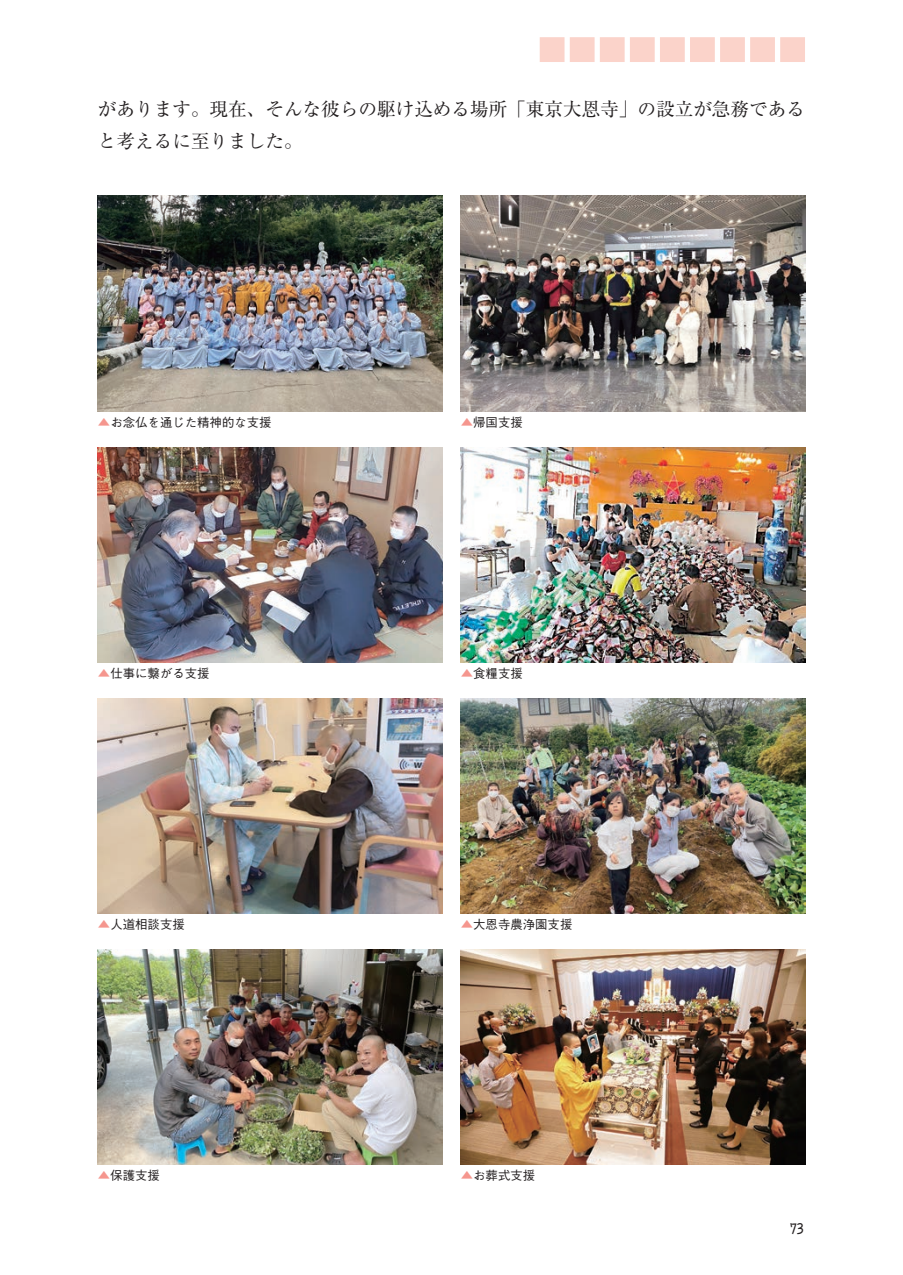
<style>
.page{position:relative;width:903px;height:1275px;background:#fff}
.page>*{position:absolute;margin:0;border:0;box-sizing:border-box;transform-origin:0 0}
.t1{font:18.55px/32.2px "Ryumin Pro";color:#231f20}
.t2{font:500 13.65px "Taka Hand Std";color:#231f20}
.t3{font:500 12.42px "Gothic BBB Pr 6 N";color:#231f20}
.s1{font-family:"Gothic BBB Pro";color:#f5968e}
</style>
<div class="page">
<svg style="left:540px;top:37px;width:265px;height:25px"></svg>
<img style="left:98px;top:949px;width:344px;height:216px">
<img style="left:461px;top:949px;width:344px;height:216px">
<img style="left:98px;top:698px;width:344px;height:215px">
<img style="left:461px;top:698px;width:344px;height:215px">
<img style="left:98px;top:447px;width:344px;height:215px">
<img style="left:461px;top:447px;width:344px;height:215px">
<img style="left:98px;top:196px;width:344px;height:215px">
<img style="left:461px;top:196px;width:344px;height:215px">
<h1 class="t1" style="left:98px;top:91px;width:708px">があります。現在、そんな彼らの駆け込める場所「東京大恩寺」の設立が急務であると考えるに至りました。</h1>
<p class="t3" style="left:98px;top:412px;width:175px"><span class="s1">▲</span>お念仏を通じた精神的な支援</p>
<p class="t3" style="left:461px;top:412px;width:64px"><span class="s1">▲</span>帰国支援</p>
<p class="t3" style="left:98px;top:663px;width:113px"><span class="s1">▲</span>仕事に繋がる支援</p>
<p class="t3" style="left:461px;top:663px;width:64px"><span class="s1">▲</span>食糧支援</p>
<p class="t3" style="left:98px;top:915px;width:88px"><span class="s1">▲</span>人道相談支援</p>
<p class="t3" style="left:461px;top:915px;width:113px"><span class="s1">▲</span>大恩寺農浄園支援</p>
<p class="t3" style="left:98px;top:1166px;width:64px"><span class="s1">▲</span>保護支援</p>
<p class="t3" style="left:461px;top:1166px;width:76px"><span class="s1">▲</span>お葬式支援</p>
<p class="t2" style="left:790px;top:1219px;width:15px">73</p>
</div>
